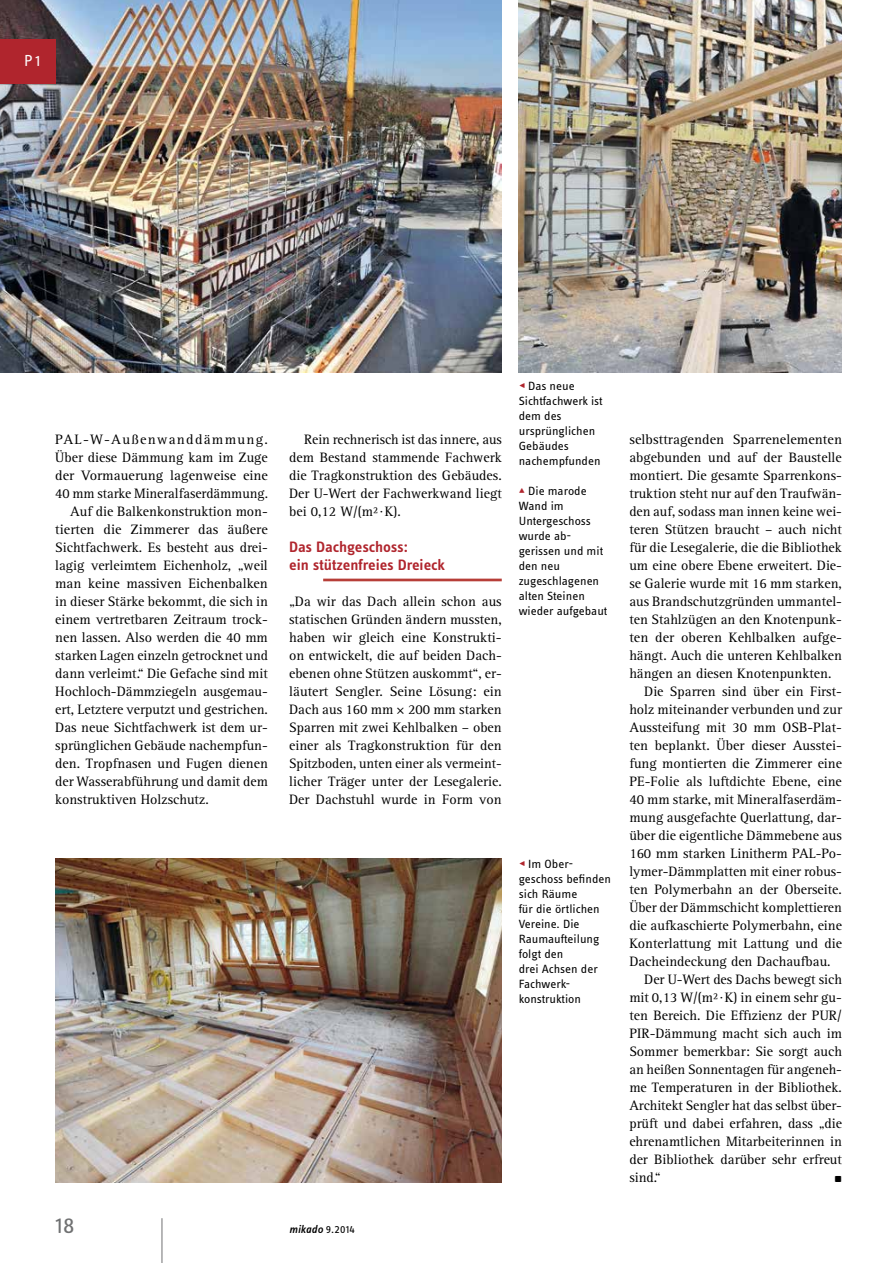
<style>
.page{position:relative;width:893px;height:1263px;background:#fff}
.page>*{position:absolute;margin:0;border:0;box-sizing:border-box;transform-origin:0 0}
.t1{font:24px "Info OT Text";color:#707172;scale:1.05 1}
.t2{font:16.5px "Info OT Text";color:#fff;scale:1.05 1}
.t3{font:600 15.6px/18px "Info OT Text";letter-spacing:-.01em;color:#b0252d;scale:1.05 1}
.t4{font:14.1px/18px "Rotis Serif Pro";color:#000;text-align:justify}
.t5{font:14.1px "Rotis Serif Pro";letter-spacing:.09em;color:#000}
.t6{font:12.3px/15px "Info OT Text";color:#000;scale:1.05 1}
.t7{font:italic 500 11.4px "Info OT Text";letter-spacing:.01em;color:#000;scale:1.05 1}
.t8{font:9px "Info OT Text";color:#000}
.s1{color:#b0252d}
.s2{font-weight:400;font-style:normal}
</style>
<div class="page">
<hr style="left:162px;top:1218px;width:1px;height:45px;background:#707172">
<img style="left:0;top:0;width:502px;height:372px">
<img style="left:519px;top:0;width:323px;height:372px">
<div style="left:0;top:39px;width:55px;height:45px;background:#b0252d"></div>
<hr style="left:323px;top:579px;width:179px;height:2px;background:#b73e38">
<img style="left:55px;top:858px;width:447px;height:324px">
<p class="t2" style="left:24px;top:50px;width:17px">P1</p>
<p class="t5" style="left:55px;top:431px;width:214px">PAL-W-Außenwanddämmung.</p>
<p class="t4" style="left:55px;top:449px;width:214px">Über diese Dämmung kam im Zuge</p>
<p class="t4" style="left:55px;top:467px;width:214px">der Vormauerung lagenweise eine</p>
<p class="t4" style="left:55px;top:485px;width:214px">40 mm starke Mineralfaserdämmung.</p>
<p class="t4" style="left:70px;top:503px;width:199px">Auf die Balkenkonstruktion mon-</p>
<p class="t4" style="left:55px;top:521px;width:214px">tierten die Zimmerer das äußere</p>
<p class="t4" style="left:55px;top:539px;width:214px">Sichtfachwerk. Es besteht aus drei-</p>
<p class="t4" style="left:55px;top:557px;width:214px">lagig verleimtem Eichenholz, „weil</p>
<p class="t4" style="left:55px;top:575px;width:214px">man keine massiven Eichenbalken</p>
<p class="t4" style="left:55px;top:593px;width:214px">in dieser Stärke bekommt, die sich in</p>
<p class="t4" style="left:55px;top:611px;width:214px">einem vertretbaren Zeitraum trock-</p>
<p class="t4" style="left:55px;top:629px;width:214px">nen lassen. Also werden die 40 mm</p>
<p class="t4" style="left:55px;top:647px;width:214px">starken Lagen einzeln getrocknet und</p>
<p class="t4" style="left:55px;top:665px;width:214px">dann verleimt.“ Die Gefache sind mit</p>
<p class="t4" style="left:55px;top:683px;width:214px">Hochloch-Dämmziegeln ausgemau-</p>
<p class="t4" style="left:55px;top:701px;width:214px">ert, Letztere verputzt und gestrichen.</p>
<p class="t4" style="left:55px;top:719px;width:214px">Das neue Sichtfachwerk ist dem ur-</p>
<p class="t4" style="left:55px;top:737px;width:214px">sprünglichen Gebäude nachempfun-</p>
<p class="t4" style="left:55px;top:755px;width:214px">den. Tropfnasen und Fugen dienen</p>
<p class="t4" style="left:55px;top:773px;width:214px">der Wasserabführung und damit dem</p>
<p class="t4" style="left:55px;top:791px;width:155px">konstruktiven Holzschutz.</p>
<p class="t4" style="left:289px;top:431px;width:214px;text-indent:15px">Rein rechnerisch ist das innere, aus dem Bestand stammende Fachwerk die Tragkonstruktion des Gebäudes.<br>Der U-Wert der Fachwerkwand liegt bei 0,12 W/(m²·K).</p>
<p class="t3" style="left:289px;top:538px;width:150px">Das Dachgeschoss:<br>ein stützenfreies Dreieck</p>
<p class="t4" style="left:289px;top:593px;width:214px">„Da wir das Dach allein schon aus statischen Gründen ändern mussten, haben wir gleich eine Konstrukti&shy;on entwickelt, die auf beiden Dach&shy;ebenen ohne Stützen auskommt“, er&shy;läutert Sengler. Seine Lösung: ein Dach aus 160 mm × 200 mm starken Sparren mit zwei Kehlbalken – oben einer als Tragkonstruktion für den Spitzboden, unten einer als vermeint&shy;licher Träger unter der Lesegalerie.<br>Der Dachstuhl wurde in Form von</p>
<p class="t6" style="left:519px;top:378px;width:81px"><span class="s1">◂</span> Das neue<br>Sichtfachwerk ist dem des ursprünglichen<br>Gebäudes nachempfunden</p>
<p class="t6" style="left:519px;top:483px;width:86px"><span class="s1">▴</span> Die marode<br>Wand im<br>Untergeschoss wurde ab&shy;gerissen und mit den neu zugeschlagenen alten Steinen wieder aufgebaut</p>
<p class="t6" style="left:519px;top:856px;width:89px"><span class="s1">◂</span> Im Ober&shy;geschoss befinden sich Räume<br>für die örtlichen<br>Vereine. Die<br>Raumaufteilung folgt den<br>drei Achsen der<br>Fachwerk&shy;konstruktion</p>
<h1 class="t1" style="left:55px;top:1210px;width:20px">18</h1>
<p class="t7" style="left:289px;top:1222px;width:64px">mikado <span class="s2">9.2014</span></p>
<p class="t4" style="left:629px;top:431px;width:214px">selbsttragenden Sparrenelementen</p>
<p class="t4" style="left:629px;top:449px;width:214px">abgebunden und auf der Baustelle</p>
<p class="t4" style="left:629px;top:467px;width:214px">montiert. Die gesamte Sparrenkons-</p>
<p class="t4" style="left:629px;top:485px;width:214px">truktion steht nur auf den Traufwän-</p>
<p class="t4" style="left:629px;top:503px;width:214px">den auf, sodass man innen keine wei-</p>
<p class="t4" style="left:629px;top:521px;width:214px">teren Stützen braucht – auch nicht</p>
<p class="t4" style="left:629px;top:539px;width:214px">für die Lesegalerie, die die Bibliothek</p>
<p class="t4" style="left:629px;top:557px;width:214px">um eine obere Ebene erweitert. Die-</p>
<p class="t4" style="left:629px;top:575px;width:214px">se Galerie wurde mit 16 mm starken,</p>
<p class="t4" style="left:629px;top:593px;width:214px">aus Brandschutzgründen ummantel-</p>
<p class="t4" style="left:629px;top:611px;width:214px">ten Stahlzügen an den Knotenpunk-</p>
<p class="t4" style="left:629px;top:629px;width:214px">ten der oberen Kehlbalken aufge-</p>
<p class="t4" style="left:629px;top:647px;width:214px">hängt. Auch die unteren Kehlbalken</p>
<p class="t4" style="left:629px;top:665px;width:204px">hängen an diesen Knotenpunkten.</p>
<p class="t4" style="left:644px;top:683px;width:199px">Die Sparren sind über ein First-</p>
<p class="t4" style="left:629px;top:701px;width:214px">holz miteinander verbunden und zur</p>
<p class="t4" style="left:629px;top:719px;width:214px">Aussteifung mit 30 mm OSB-Plat-</p>
<p class="t4" style="left:629px;top:737px;width:214px">ten beplankt. Über dieser Ausstei-</p>
<p class="t4" style="left:629px;top:755px;width:214px">fung montierten die Zimmerer eine</p>
<p class="t4" style="left:629px;top:773px;width:214px">PE-Folie als luftdichte Ebene, eine</p>
<p class="t4" style="left:629px;top:791px;width:214px">40 mm starke, mit Mineralfaserdäm-</p>
<p class="t4" style="left:629px;top:809px;width:214px">mung ausgefachte Querlattung, dar-</p>
<p class="t4" style="left:629px;top:827px;width:214px">über die eigentliche Dämmebene aus</p>
<p class="t4" style="left:629px;top:845px;width:214px">160 mm starken Linitherm PAL-Po-</p>
<p class="t4" style="left:629px;top:863px;width:214px">lymer-Dämmplatten mit einer robus-</p>
<p class="t4" style="left:629px;top:881px;width:214px">ten Polymerbahn an der Oberseite.</p>
<p class="t4" style="left:629px;top:899px;width:214px">Über der Dämmschicht komplettieren</p>
<p class="t4" style="left:629px;top:917px;width:214px">die aufkaschierte Polymerbahn, eine</p>
<p class="t4" style="left:629px;top:935px;width:214px">Konterlattung mit Lattung und die</p>
<p class="t4" style="left:629px;top:953px;width:203px">Dacheindeckung den Dachaufbau.</p>
<p class="t4" style="left:644px;top:971px;width:199px">Der U-Wert des Dachs bewegt sich</p>
<p class="t4" style="left:629px;top:989px;width:214px">mit 0,13 W/(m²·K) in einem sehr gu-</p>
<p class="t4" style="left:629px;top:1007px;width:214px">ten Bereich. Die Effizienz der PUR/</p>
<p class="t4" style="left:629px;top:1025px;width:214px">PIR-Dämmung macht sich auch im</p>
<p class="t4" style="left:629px;top:1043px;width:214px">Sommer bemerkbar: Sie sorgt auch</p>
<p class="t4" style="left:629px;top:1061px;width:214px">an heißen Sonnentagen für angeneh-</p>
<p class="t4" style="left:629px;top:1079px;width:214px">me Temperaturen in der Bibliothek.</p>
<p class="t4" style="left:629px;top:1097px;width:214px">Architekt Sengler hat das selbst über-</p>
<p class="t4" style="left:629px;top:1115px;width:214px">prüft und dabei erfahren, dass „die</p>
<p class="t4" style="left:629px;top:1133px;width:214px">ehrenamtlichen Mitarbeiterinnen in</p>
<p class="t4" style="left:629px;top:1151px;width:214px">der Bibliothek darüber sehr erfreut</p>
<p class="t4" style="left:629px;top:1169px;width:33px">sind.“</p>
<p class="t8" style="left:834px;top:1173px;width:9px">▪</p>
</div>
